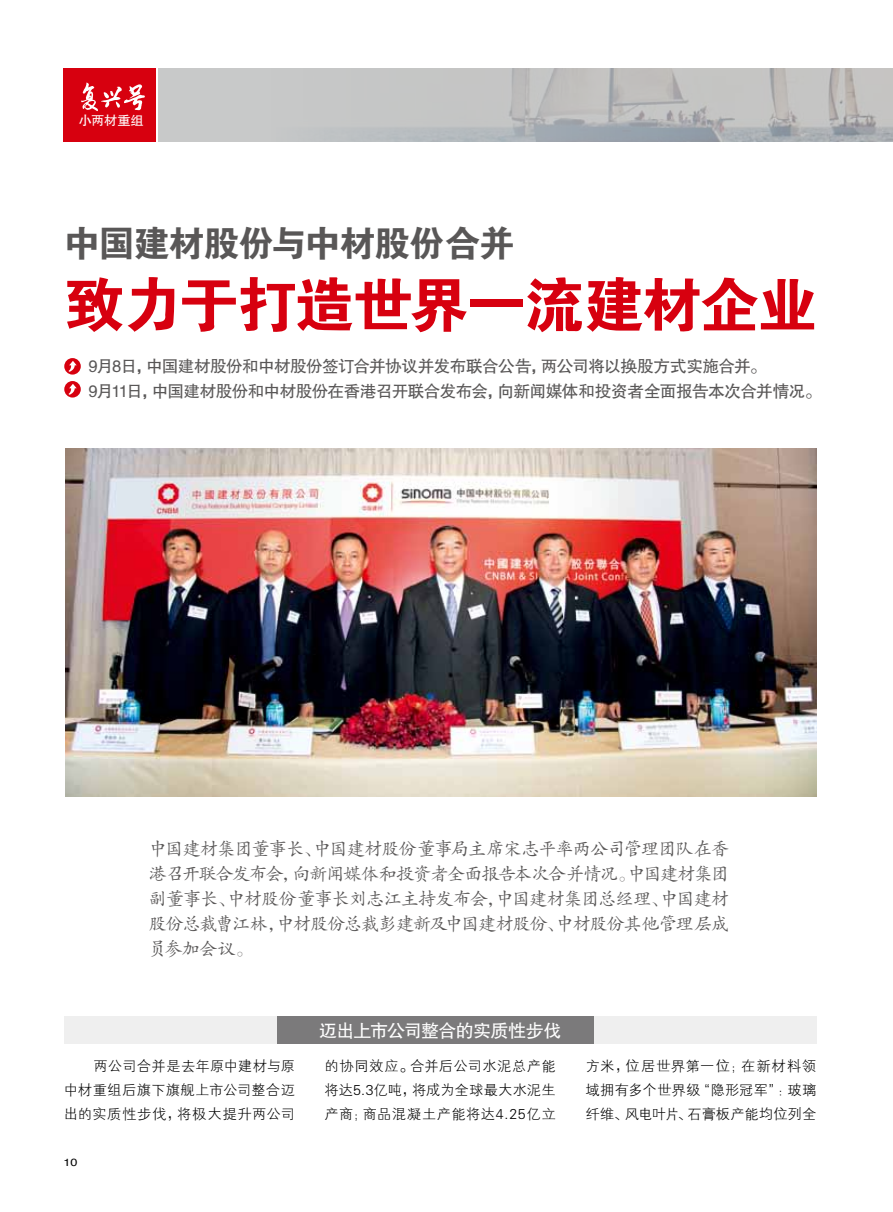
<style>
.page{position:relative;width:893px;height:1212px;background:#fff}
.page>*{position:absolute;margin:0;border:0;box-sizing:border-box;transform-origin:0 0}
.t1{font:60px "FZDHTJW GB1 0";letter-spacing:-.03em;color:#d7000f}
.t2{font:36px "FZDHTJW GB1 0";letter-spacing:-.04em;color:#595757}
.t3{font:18px/24.9px "FZKTJW GB1 0";letter-spacing:-.05em;color:#595757;text-align:justify}
.t4{font:18px "FZHTJW GB1 0";letter-spacing:-.045em;color:#fff}
.t5{font:16.65px/25px "FZHTJW GB1 0";letter-spacing:-.035em;color:#595757}
.t6{font:14.25px/24px "FZXH1 JW GB1 0";letter-spacing:.02em;color:#000;text-align:justify}
.t7{font:13.2px "FZHTJW GB1 0";letter-spacing:-.015em;color:#fff}
.t8{font:10.5px "Helvetica";color:#000;scale:1.2 1}
</style>
<div class="page">
<div style="left:64px;top:68px;width:92px;height:74px;background:#d7000f"></div>
<div style="left:158px;top:68px;width:735px;height:74px;background:#c8c9c9"></div>
<img style="left:330px;top:68px;width:563px;height:74px">
<img style="left:66px;top:449px;width:750px;height:348px">
<svg style="left:64px;top:358px;width:17px;height:17px"></svg>
<svg style="left:69px;top:361px;width:8px;height:11px"></svg>
<div style="left:64px;top:381px;width:17px;height:16px;background:#d7000f;border-radius:50%"></div>
<svg style="left:69px;top:384px;width:8px;height:11px"></svg>
<div style="left:64px;top:1016px;width:752px;height:27px;background:#efefef"></div>
<div style="left:277px;top:1016px;width:317px;height:27px;background:#7b7a7b"></div>
<svg style="left:81px;top:83px;width:64px;height:28px"></svg>
<p class="t7" style="left:79px;top:113px;width:67px">小两材重组</p>
<h2 class="t2" style="left:64px;top:224px;width:453px">中国建材股份与中材股份合并</h2>
<h1 class="t1" style="left:64px;top:272px;width:755px">致力于打造世界一流建材企业</h1>
<p class="t5" style="left:88px;top:353px;width:735px">9月8日，中国建材股份和中材股份签订合并协议并发布联合公告，两公司将以换股方式实施合并。<br>9月11日，中国建材股份和中材股份在香港召开联合发布会，向新闻媒体和投资者全面报告本次合并情况。</p>
<p class="t3" style="left:149px;top:837px;width:582px">中国建材集团董事长、中国建材股份董事局主席宋志平率两公司管理团队在香港召开联合发布会，向新闻媒体和投资者全面报告本次合并情况。中国建材集团副董事长、中材股份董事长刘志江主持发布会，中国建材集团总经理、中国建材股份总裁曹江林，中材股份总裁彭建新及中国建材股份、中材股份其他管理层成员参加会议。</p>
<p class="t4" style="left:319px;top:1020px;width:244px">迈出上市公司整合的实质性步伐</p>
<p class="t6" style="left:64px;top:1054px;width:233px;text-indent:30px">两公司合并是去年原中建材与原中材重组后旗下旗舰上市公司整合迈出的实质性步伐，将极大提升两公司</p>
<p class="t6" style="left:325px;top:1054px;width:233px">的协同效应。合并后公司水泥总产能将达5.3亿吨，将成为全球最大水泥生产商；商品混凝土产能将达4.25亿立</p>
<p class="t6" style="left:585px;top:1054px;width:233px">方米，位居世界第一位；在新材料领域拥有多个世界级“隐形冠军”：玻璃纤维、风电叶片、石膏板产能均位列全</p>
<p class="t8" style="left:63px;top:1154px;width:13px">10</p>
</div>
